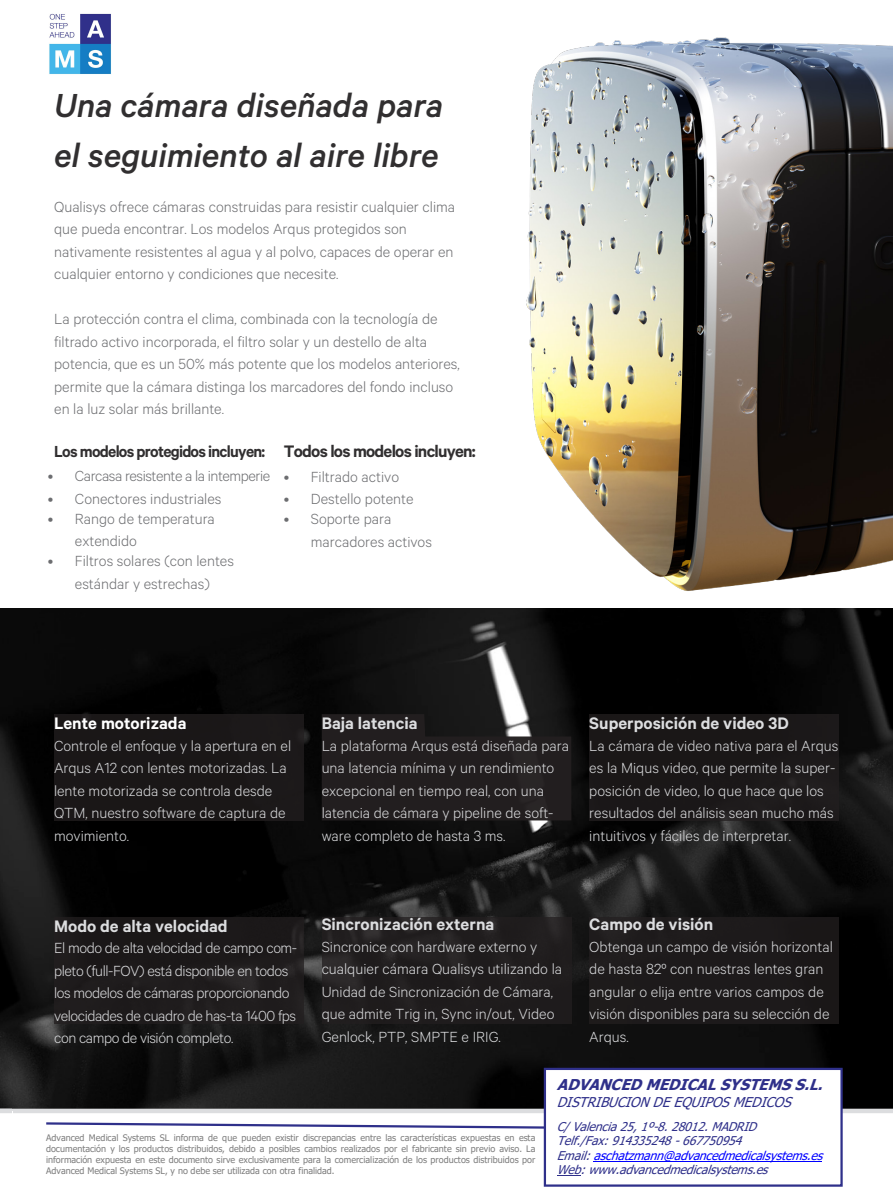
<style>
.page{position:relative;width:893px;height:1191px;background:#fff}
.page>*{position:absolute;margin:0;border:0;box-sizing:border-box;transform-origin:0 0}
.t1{font:italic 500 37.5px/49.9px "Calibre";letter-spacing:-.005em;color:#312f30}
.t2{font:600 18.75px "Calibre";color:#dcdddf}
.t3{font:600 18.75px "Calibre";letter-spacing:-.04em;color:#312f30}
.t4{font:600 18.75px "Calibre";color:#fff}
.t5{font:600 18px "Calibre";letter-spacing:-.045em;color:#312f30}
.t6{font:300 16.5px/22.5px "Calibre";color:#dcdddf}
.t7{font:300 16.5px/22.5px "Calibre";color:#6c6d70}
.t8{font:300 16.5px/22.5px "Calibre";letter-spacing:-.025em;color:#dcdddf}
.t9{font:300 16.5px "Calibre";letter-spacing:-.025em;color:#6c6d70}
.t10{font:italic 700 15px "Tahoma";letter-spacing:.005em;color:#2f308a}
.t11{font:italic 13.5px "Tahoma";color:#2f308a}
.t12{font:italic 12px/14.4px "Tahoma";color:#2f308a}
.t13{font:9px/10.9px "Tahoma";color:#7e7e7e;text-align:justify}
.s1{color:#00f}
</style>
<div class="page">
<img style="left:0;top:608px;width:893px;height:500px">
<div style="left:589px;top:917px;width:250px;height:106px;background:#231f20"></div>
<div style="left:322px;top:917px;width:249px;height:106px;background:#231f20"></div>
<div style="left:54px;top:917px;width:250px;height:106px;background:#231f20"></div>
<div style="left:589px;top:714px;width:250px;height:106px;background:#1a1718"></div>
<svg style="left:322px;top:714px;width:249px;height:106px;background:#252122"></svg>
<div style="left:54px;top:714px;width:250px;height:106px;background:#1a1717"></div>
<img style="left:484px;top:37px;width:409px;height:579px">
<div style="left:0;top:1108px;width:893px;height:5px;background:#dcdddf"></div>
<div style="left:0;top:1111px;width:13px;height:80px;background:#fff"></div>
<div style="left:0;top:1108px;width:12px;height:5px;background:#dcdddf"></div>
<img style="left:49px;top:13px;width:62px;height:61px">
<svg style="left:46px;top:1121px;width:498px;height:10px"></svg>
<div style="left:545px;top:1069px;width:296px;height:116px;background:#fff"></div>
<div style="left:544px;top:1067px;width:299px;height:119px;border:2px solid #2f308a"></div>
<svg style="left:557px;top:1175px;width:23px;height:1px"></svg>
<hr style="left:593px;top:1160px;width:229px;height:1px;background:#00f">
<h1 class="t1" style="left:54px;top:79px;width:391px">Una cámara diseñada para el seguimiento al aire libre</h1>
<p class="t7" style="left:54px;top:195px;width:402px">Qualisys ofrece cámaras construidas para resistir cualquier clima que pueda encontrar. Los modelos Arqus protegidos son nativamente resistentes al agua y al polvo, capaces de operar en cualquier entorno y condiciones que necesite.</p>
<p class="t7" style="left:54px;top:307px;width:407px">La protección contra el clima, combinada con la tecnología de filtrado activo incorporada, el filtro solar y un destello de alta potencia, que es un 50% más potente que los modelos anteriores, permite que la cámara distinga los marcadores del fondo incluso en la luz solar más brillante.</p>
<p class="t5" style="left:54px;top:440px;width:212px">Los modelos protegidos incluyen:</p>
<p class="t9" style="left:48px;top:467px;width:224px">• Carcasa resistente a la intemperie</p>
<p class="t7" style="left:48px;top:487px;width:175px">• Conectores industriales</p>
<p class="t7" style="left:75px;top:506px;width:141px;text-indent:-27px">• Rango de temperatura extendido</p>
<p class="t7" style="left:48px;top:549px;width:188px;text-align:center">• Filtros solares (con lentes estándar y estrechas)</p>
<p class="t3" style="left:284px;top:440px;width:194px">Todos los modelos incluyen:</p>
<p class="t7" style="left:284px;top:464px;width:117px">• Filtrado activo</p>
<p class="t7" style="left:284px;top:487px;width:131px">• Destello potente</p>
<p class="t7" style="left:311px;top:507px;width:123px;text-indent:-27px">• Soporte para marcadores activos</p>
<p class="t4" style="left:54px;top:712px;width:134px">Lente motorizada</p>
<p class="t6" style="left:54px;top:733px;width:239px">Controle el enfoque y la apertura en el<br>Arqus A12 con lentes motorizadas. La lente motorizada se controla desde<br>QTM, nuestro software de captura de movimiento.</p>
<p class="t2" style="left:322px;top:712px;width:97px">Baja latencia</p>
<p class="t6" style="left:322px;top:733px;width:249px">La plataforma Arqus está diseñada para una latencia mínima y un rendimiento excepcional en tiempo real, con una latencia de cámara y pipeline de soft&shy;ware completo de hasta 3 ms.</p>
<p class="t2" style="left:589px;top:712px;width:201px">Superposición de video 3D</p>
<p class="t6" style="left:589px;top:733px;width:251px">La cámara de video nativa para el Arqus es la Miqus video, que permite la super&shy;posición de video, lo que hace que los resultados del análisis sean mucho más intuitivos y fáciles de interpretar.</p>
<p class="t2" style="left:54px;top:914px;width:175px">Modo de alta velocidad</p>
<p class="t8" style="left:54px;top:936px;width:245px">El modo de alta velocidad de campo com&shy;pleto (full-FOV) está disponible en todos los modelos de cámaras proporcionando velocidades de cuadro de has-ta 1400 fps con campo de visión completo.</p>
<p class="t2" style="left:322px;top:913px;width:174px">Sincronización externa</p>
<p class="t6" style="left:322px;top:934px;width:242px">Sincronice con hardware externo y cualquier cámara Qualisys utilizando la Unidad de Sincronización de Cámara, que admite Trig in, Sync in/out, Video Genlock, PTP, SMPTE e IRIG.</p>
<p class="t2" style="left:589px;top:913px;width:125px">Campo de visión</p>
<p class="t6" style="left:589px;top:934px;width:245px">Obtenga un campo de visión horizontal de hasta 82º con nuestras lentes gran angular o elija entre varios campos de visión disponibles para su selección de<br>Arqus.</p>
<p class="t13" style="left:46px;top:1133px;width:491px">Advanced Medical Systems SL informa de que pueden existir discrepancias entre las características expuestas en esta documentación y los productos distribuidos, debido a posibles cambios realizados por el fabricante sin previo aviso. La información expuesta en este documento sirve exclusivamente para la comercialización de los productos distribuidos por Advanced Medical Systems SL, y no debe ser utilizada con otra finalidad.</p>
<p class="t10" style="left:557px;top:1076px;width:271px">ADVANCED MEDICAL SYSTEMS S.L.</p>
<p class="t11" style="left:557px;top:1096px;width:240px">DISTRIBUCION DEEQUIPOSMEDICOS</p>
<p class="t12" style="left:557px;top:1119px;width:271px">C/ Valencia25,1º-8.28012.MADRID Telf./Fax:914335248-667750954<br>Email:<span class="s1">aschatzmann@advancedmedicalsystems.es </span>Web:www.advancedmedicalsystems.es</p>
</div>
